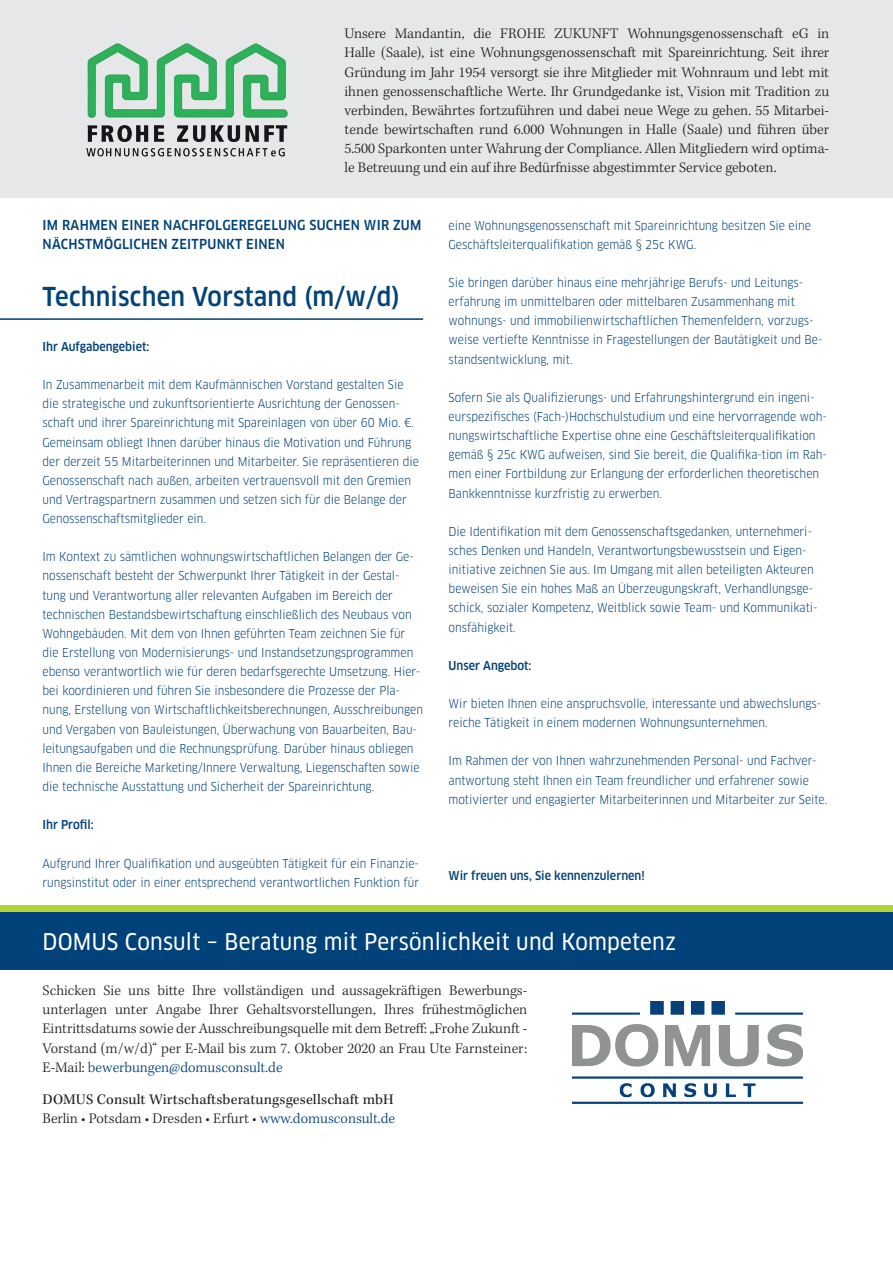
<style>
.page{position:relative;width:893px;height:1263px;background:#fff}
.page>*{position:absolute;margin:0;border:0;box-sizing:border-box;transform-origin:0 0}
._02_Stelle{font:500 25.5px "Clan Pro Narr";letter-spacing:.01em;color:#004279}
._07_Abbinder_auf_Bla{font:22.5px "Clan Pro Narr News";letter-spacing:.01em;color:#fff}
._00_Mandant{font:300 15px/19.2px "Kepler Std";color:#231f20;text-align:justify}
._08_Abbinder_Fließte{font:300 15px/19.2px "Kepler Std";color:#231f20;text-align:justify}
._08_Abbinder_Fließte-2{font:15px/19.2px "Kepler Std";letter-spacing:.01em;color:#231f20}
._01_Wir_suchen{font:500 13.5px/19.2px "Clan Pro Narr";letter-spacing:.02em;color:#004279}
._03_Stellenbeschreib{font:12px/19.2px "Clan Pro Narr";color:#004279}
._06_Stellenbeschreib{font:12px/19.2px "Clan Pro Narr";color:#004279}
._03_Stellenbeschreib-2{font:500 12px "Clan Pro Narr";color:#004279}
._06_Stellenbeschreib-2{font:500 12px "Clan Pro Narr";color:#004279}
.s1{color:#004279}
.s2{font-weight:300}
.s3{font-weight:300;color:#004279}
</style>
<div class="page">
<div style="left:0;top:912px;width:893px;height:57px;background:#004279"></div>
<div style="left:0;top:0;width:893px;height:198px;background:#e6e7e9"></div>
<div style="left:0;top:906px;width:893px;height:6px;background:#b3d234"></div>
<img style="left:573px;top:1002px;width:229px;height:101px">
<img style="left:86px;top:43px;width:202px;height:114px">
<hr style="left:0;top:319px;width:423px;height:1px;background:#004279">
<p class="_00_Mandant" style="left:344px;top:25px;width:486px">Unsere Mandantin, die FROHE ZUKUNFT Wohnungsgenossenschaft eG in Halle (Saale), ist eine Wohnungsgenossenschaft mit Spareinrichtung. Seit ihrer Gründung im Jahr 1954 versorgt sie ihre Mitglieder mit Wohnraum und lebt mit ihnen genossenschaftliche Werte. Ihr Grundgedanke ist, Vision mit Tradition zu verbinden, Bewährtes fortzuführen und dabei neue Wege zu gehen. 55 Mitarbei&shy;tende bewirtschaften rund 6.000 Wohnungen in Halle (Saale) und führen über 5.500 Sparkonten unter Wahrung der Compliance. Allen Mitgliedern wird optima&shy;le Betreuung und ein auf ihre Bedürfnisse abgestimmter Service geboten.</p>
<p class="_01_Wir_suchen" style="left:43px;top:215px;width:380px">IM RAHMEN EINER NACHFOLGEREGELUNG SUCHEN WIR ZUM<br>NÄCHSTMÖGLICHEN ZEITPUNKT EINEN</p>
<p class="_02_Stelle" style="left:43px;top:282px;width:359px">Technischen Vorstand (m/w/d)</p>
<p class="_03_Stellenbeschreib-2" style="left:43px;top:339px;width:108px">Ihr Aufgabengebiet:</p>
<p class="_03_Stellenbeschreib" style="left:43px;top:375px;width:378px">In Zusammenarbeit mit dem Kaufmännischen Vorstand gestalten Sie die strategische und zukunftsorientierte Ausrichtung der Genossen&shy;schaft und ihrer Spareinrichtung mit Spareinlagen von über 60 Mio. €.<br>Gemeinsam obliegt Ihnen darüber hinaus die Motivation und Führung der derzeit 55 Mitarbeiterinnen und Mitarbeiter. Sie repräsentieren die Genossenschaft nach außen, arbeiten vertrauensvoll mit den Gremien und Vertragspartnern zusammen und setzen sich für die Belange der Genossenschaftsmitglieder ein.</p>
<p class="_03_Stellenbeschreib" style="left:43px;top:547px;width:382px">Im Kontext zu sämtlichen wohnungswirtschaftlichen Belangen der Ge&shy;nossenschaft besteht der Schwerpunkt Ihrer Tätigkeit in der Gestal&shy;tung und Verantwortung aller relevanten Aufgaben im Bereich der technischen Bestandsbewirtschaftung einschließlich des Neubaus von Wohngebäuden. Mit dem von Ihnen geführten Team zeichnen Sie für die Erstellung von Modernisierungs- und Instandsetzungsprogrammen ebenso verantwortlich wie für deren bedarfsgerechte Umsetzung. Hier&shy;bei koordinieren und führen Sie insbesondere die Prozesse der Pla&shy;nung, Erstellung von Wirtschaftlichkeitsberechnungen, Ausschreibungen und Vergaben von Bauleistungen, Überwachung von Bauarbeiten, Bau&shy;leitungsaufgaben und die Rechnungsprüfung. Darüber hinaus obliegen Ihnen die Bereiche Marketing/Innere Verwaltung, Liegenschaften sowie die technische Ausstattung und Sicherheit der Spareinrichtung.</p>
<p class="_03_Stellenbeschreib-2" style="left:43px;top:818px;width:53px">Ihr Profil:</p>
<p class="_03_Stellenbeschreib" style="left:43px;top:853px;width:378px">Aufgrund Ihrer Qualifikation und ausgeübten Tätigkeit für ein Finanzie&shy;rungsinstitut oder in einer entsprechend verantwortlichen Funktion für</p>
<p class="_03_Stellenbeschreib" style="left:449px;top:216px;width:364px">eine Wohnungsgenossenschaft mit Spareinrichtung besitzen Sie eine<br>Geschäftsleiterqualifikation gemäß § 25c KWG.</p>
<p class="_03_Stellenbeschreib" style="left:449px;top:273px;width:376px">Sie bringen darüber hinaus eine mehrjährige Berufs- und Leitungs&shy;erfahrung im unmittelbaren oder mittelbaren Zusammenhang mit wohnungs- und immobilienwirtschaftlichen Themenfeldern, vorzugs&shy;weise vertiefte Kenntnisse in Fragestellungen der Bautätigkeit und Be&shy;standsentwicklung, mit.</p>
<p class="_03_Stellenbeschreib" style="left:449px;top:388px;width:380px">Sofern Sie als Qualifizierungs- und Erfahrungshintergrund ein ingeni&shy;eurspezifisches (Fach-)Hochschulstudium und eine hervorragende woh&shy;nungswirtschaftliche Expertise ohne eine Geschäftsleiterqualifikation gemäß § 25c KWG aufweisen, sind Sie bereit, die Qualifika-tion im Rah&shy;men einer Fortbildung zur Erlangung der erforderlichen theoretischen Bankkenntnisse kurzfristig zu erwerben.</p>
<p class="_03_Stellenbeschreib" style="left:449px;top:522px;width:371px">Die Identifikation mit dem Genossenschaftsgedanken, unternehmeri&shy;sches Denken und Handeln, Verantwortungsbewusstsein und Eigen&shy;initiative zeichnen Sie aus. Im Umgang mit allen beteiligten Akteuren beweisen Sie ein hohes Maß an Überzeugungskraft, Verhandlungsge&shy;schick, sozialer Kompetenz, Weitblick sowie Team- und Kommunikati&shy;onsfähigkeit.</p>
<p class="_03_Stellenbeschreib-2" style="left:449px;top:658px;width:84px">Unser Angebot:</p>
<p class="_06_Stellenbeschreib" style="left:449px;top:694px;width:374px">Wir bieten Ihnen eine anspruchsvolle, interessante und abwechslungs&shy;reiche Tätigkeit in einem modernen Wohnungsunternehmen.</p>
<p class="_06_Stellenbeschreib" style="left:449px;top:751px;width:380px">Im Rahmen der von Ihnen wahrzunehmenden Personal- und Fachver&shy;antwortung steht Ihnen ein Team freundlicher und erfahrener sowie motivierter und engagierter Mitarbeiterinnen und Mitarbeiter zur Seite.</p>
<p class="_06_Stellenbeschreib-2" style="left:449px;top:869px;width:198px">Wir freuen uns, Sie kennenzulernen!</p>
<p class="_07_Abbinder_auf_Bla" style="left:43px;top:929px;width:635px">DOMUS Consult – Beratung mit Persönlichkeit und Kompetenz</p>
<p class="_08_Abbinder_Fließte" style="left:43px;top:981px;width:486px">Schicken Sie uns bitte Ihre vollständigen und aussagekräftigen Bewerbungs&shy;unterlagen unter Angabe Ihrer Gehaltsvorstellungen, Ihres frühestmöglichen Eintrittsdatums sowie der Ausschreibungsquelle mit dem Betreff: „Frohe Zukunft - Vorstand (m/w/d)“ per E-Mail bis zum 7. Oktober 2020 an Frau Ute Farnsteiner:<br>E-Mail: <span class="s1">bewerbungen@domusconsult.de</span></p>
<p class="_08_Abbinder_Fließte-2" style="left:43px;top:1090px;width:354px">DOMUS Consult Wirtschaftsberatungsgesellschaft mbH<br><span class="s2">Berlin • Potsdam • Dresden • Erfurt •</span> <span class="s3">www.domusconsult.de</span></p>
</div>
